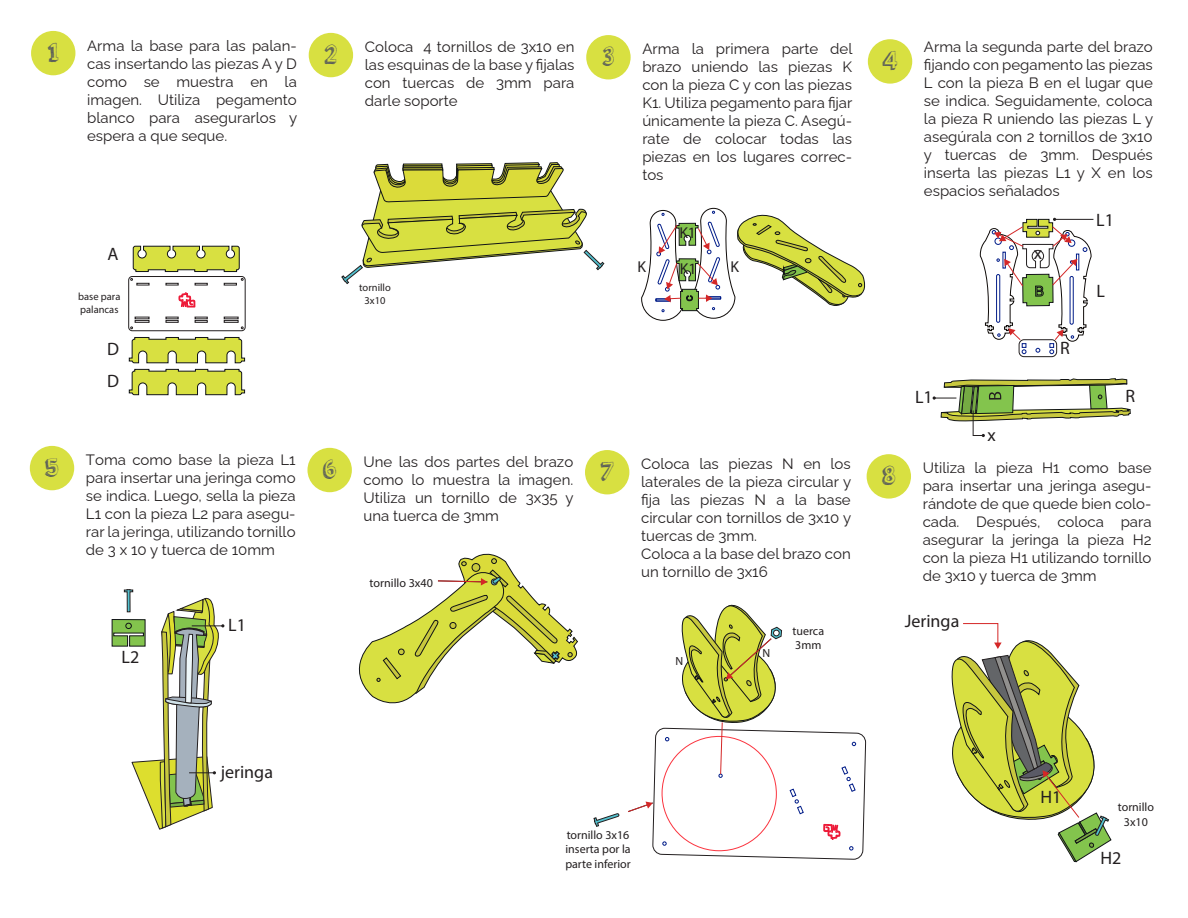
<style>
.page{position:relative;width:1188px;height:918px;background:#fff}
.page>*{position:absolute;margin:0;border:0;box-sizing:border-box;transform-origin:0 0}
.t1{font:27px "orangejuice";color:#575a5b}
.t2{font:18px "Myriad Pro";color:#231f20}
.t3{font:15.75px "Myriad Pro";color:#231f20}
.t4{font:100 15px/18px "Raleway";color:#231f20;text-align:justify}
.t5{font:12.15px "Myriad Pro";color:#231f20}
.t6{font:12px/14.4px "Myriad Pro";color:#231f20;text-align:center}
.t7{font:11.85px "Myriad Pro";color:#231f20}
.t8{font:10.5px/12.6px "Myriad Pro";color:#231f20}
.s1{font-family:"orangejuice";font-weight:400;font-size:27px;color:#575a5b}
</style>
<div class="page">
<div style="left:1019px;top:339px;width:38px;height:18px;border:1px solid #231f20;border-radius:5px"></div>
<div style="left:31px;top:31px;width:44px;height:44px;background:#d8e041;border-radius:50%"></div>
<div style="left:309px;top:33px;width:44px;height:44px;background:#d8e041;border-radius:50%"></div>
<div style="left:586px;top:35px;width:45px;height:44px;background:#d8e041;border-radius:50%"></div>
<div style="left:868px;top:39px;width:44px;height:45px;background:#d8e041;border-radius:50%"></div>
<div style="left:30px;top:446px;width:44px;height:44px;background:#d8e041;border-radius:50%"></div>
<div style="left:307px;top:448px;width:45px;height:44px;background:#d8e041;border-radius:50%"></div>
<div style="left:585px;top:450px;width:44px;height:44px;background:#d8e041;border-radius:50%"></div>
<div style="left:867px;top:454px;width:44px;height:45px;background:#d8e041;border-radius:50%"></div>
<svg style="left:641px;top:208px;width:225px;height:113px"></svg>
<svg style="left:358px;top:553px;width:220px;height:151px"></svg>
<svg style="left:179px;top:292px;width:16px;height:15px"></svg>
<svg style="left:166px;top:283px;width:13px;height:2px"></svg>
<svg style="left:195px;top:283px;width:13px;height:2px"></svg>
<svg style="left:135px;top:317px;width:14px;height:2px"></svg>
<svg style="left:224px;top:317px;width:15px;height:2px"></svg>
<div style="left:135px;top:320px;width:14px;height:3px;border:1px solid #231f20"></div>
<svg style="left:166px;top:317px;width:13px;height:6px"></svg>
<svg style="left:195px;top:317px;width:13px;height:6px"></svg>
<div style="left:224px;top:320px;width:15px;height:3px;border:1px solid #231f20"></div>
<div style="left:128px;top:276px;width:118px;height:55px;border:1px solid #231f20;border-radius:4px"></div>
<svg style="left:130px;top:278px;width:19px;height:7px"></svg>
<svg style="left:224px;top:278px;width:20px;height:7px"></svg>
<svg style="left:133px;top:246px;width:107px;height:26px;background:#c3c950"></svg>
<svg style="left:129px;top:337px;width:116px;height:26px;background:#c8ce5d"></svg>
<svg style="left:129px;top:369px;width:116px;height:26px;background:#c7cd5d"></svg>
<hr style="left:1054px;top:219px;width:39px;height:1px;background:#231f20">
<svg style="left:979px;top:218px;width:113px;height:136px"></svg>
<svg style="left:933px;top:378px;width:198px;height:59px"></svg>
<svg style="left:112px;top:589px;width:112px;height:241px"></svg>
<svg style="left:341px;top:162px;width:263px;height:122px"></svg>
<svg style="left:594px;top:813px;width:25px;height:14px"></svg>
<svg style="left:628px;top:604px;width:238px;height:256px"></svg>
<svg style="left:951px;top:623px;width:161px;height:239px"></svg>
<p class="t4" style="left:87px;top:35px;width:212px;text-indent:-39px"><span class="s1">1</span> Arma la base para las palan&shy;cas insertando las piezas A y D como se muestra en la imagen. Utiliza pegamento blanco para asegurarlos y espera a que seque.</p>
<p class="t4" style="left:365px;top:36px;width:211px;text-indent:-40px"><span class="s1">2</span> Coloca 4 tornillos de 3x10 en las esquinas de la base y fijalas con tuercas de 3mm para darle soporte</p>
<p class="t4" style="left:642px;top:38px;width:212px;text-indent:-39px"><span class="s1">3</span> Arma la primera parte del brazo uniendo las piezas K con la pieza C y con las piezas K1. Utiliza pegamento para fijar únicamente la pieza C. Asegú&shy;rate de colocar todas las piezas en los lugares correc&shy;tos</p>
<h1 class="t1" style="left:883px;top:42px;width:16px">4</h1>
<p class="t4" style="left:924px;top:36px;width:231px">Arma la segunda parte del brazo fijando con pegamento las piezas L con la pieza B en el lugar que se indica. Seguidamente, coloca la pieza R uniendo las piezas L y asegúrala con 2 tornillos de 3x10 y tuercas de 3mm. Después inserta las piezas L1 y X en los espacios señalados</p>
<p class="t2" style="left:108px;top:243px;width:13px">A</p>
<p class="t8" style="left:78px;top:290px;width:44px">base para palancas</p>
<p class="t2" style="left:107px;top:338px;width:13px">D</p>
<p class="t2" style="left:107px;top:370px;width:13px">D</p>
<p class="t8" style="left:359px;top:281px;width:33px;text-align:center">tornillo<br>3x10</p>
<p class="t3" style="left:679px;top:223px;width:18px">K1</p>
<p class="t3" style="left:637px;top:257px;width:10px">K</p>
<p class="t3" style="left:731px;top:257px;width:10px">K</p>
<p class="t3" style="left:680px;top:259px;width:18px">K1</p>
<p class="t2" style="left:915px;top:386px;width:19px">L1</p>
<p class="t2" style="left:987px;top:424px;width:10px">x</p>
<p class="t2" style="left:1034px;top:242px;width:10px">x</p>
<p class="t2" style="left:1060px;top:337px;width:11px">R</p>
<p class="t2" style="left:1096px;top:208px;width:19px">L1</p>
<p class="t2" style="left:1097px;top:280px;width:10px">L</p>
<p class="t2" style="left:1125px;top:385px;width:11px">R</p>
<p class="t4" style="left:86px;top:449px;width:211px;text-indent:-41px"><span class="s1">5</span> Toma como base la pieza L1 para insertar una jeringa como se indica. Luego, sella la pieza L1 con la pieza L2 para asegu&shy;rar la jeringa, utilizando tornillo de 3 x 10 y tuerca de 10mm</p>
<p class="t4" style="left:364px;top:451px;width:212px;text-indent:-40px"><span class="s1">6</span> Une las dos partes del brazo como lo muestra la imagen.<br>Utiliza un tornillo de 3x35 y una tuerca de 3mm</p>
<p class="t4" style="left:641px;top:453px;width:212px;text-align:left;text-indent:-40px"><span class="s1">7</span> Coloca las piezas N en los laterales de la pieza circular y fija las piezas N a la base circular con tornillos de 3x10 y tuercas de 3mm.<br>Coloca a la base del brazo con un tornillo de 3x16</p>
<p class="t4" style="left:923px;top:457px;width:230px;text-indent:-40px"><span class="s1">8</span> Utiliza la pieza H1 como base para insertar una jeringa asegu&shy;rándote de que quede bien colo&shy;cada. Después, coloca para asegurar la jeringa la pieza H2 con la pieza H1 utilizando tornillo de 3x10 y tuerca de 3mm</p>
<p class="t5" style="left:370px;top:575px;width:65px">tornillo 3x40</p>
<p class="t2" style="left:122px;top:645px;width:19px">L2</p>
<p class="t2" style="left:228px;top:614px;width:19px">L1</p>
<p class="t2" style="left:221px;top:760px;width:54px">jeringa</p>
<p class="t7" style="left:676px;top:653px;width:9px">N</p>
<p class="t6" style="left:565px;top:827px;width:67px;text-align:justify">tornillo 3x16 inserta por la parte inferior</p>
<p class="t7" style="left:762px;top:646px;width:9px">N</p>
<p class="t6" style="left:793px;top:623px;width:33px;text-align:left">tuerca<br>3mm</p>
<p class="t2" style="left:905px;top:610px;width:56px">Jeringa</p>
<p class="t2" style="left:1041px;top:786px;width:22px">H1</p>
<p class="t6" style="left:1118px;top:800px;width:38px">tornillo<br>3x10</p>
<p class="t2" style="left:1100px;top:847px;width:22px">H2</p>
</div>
